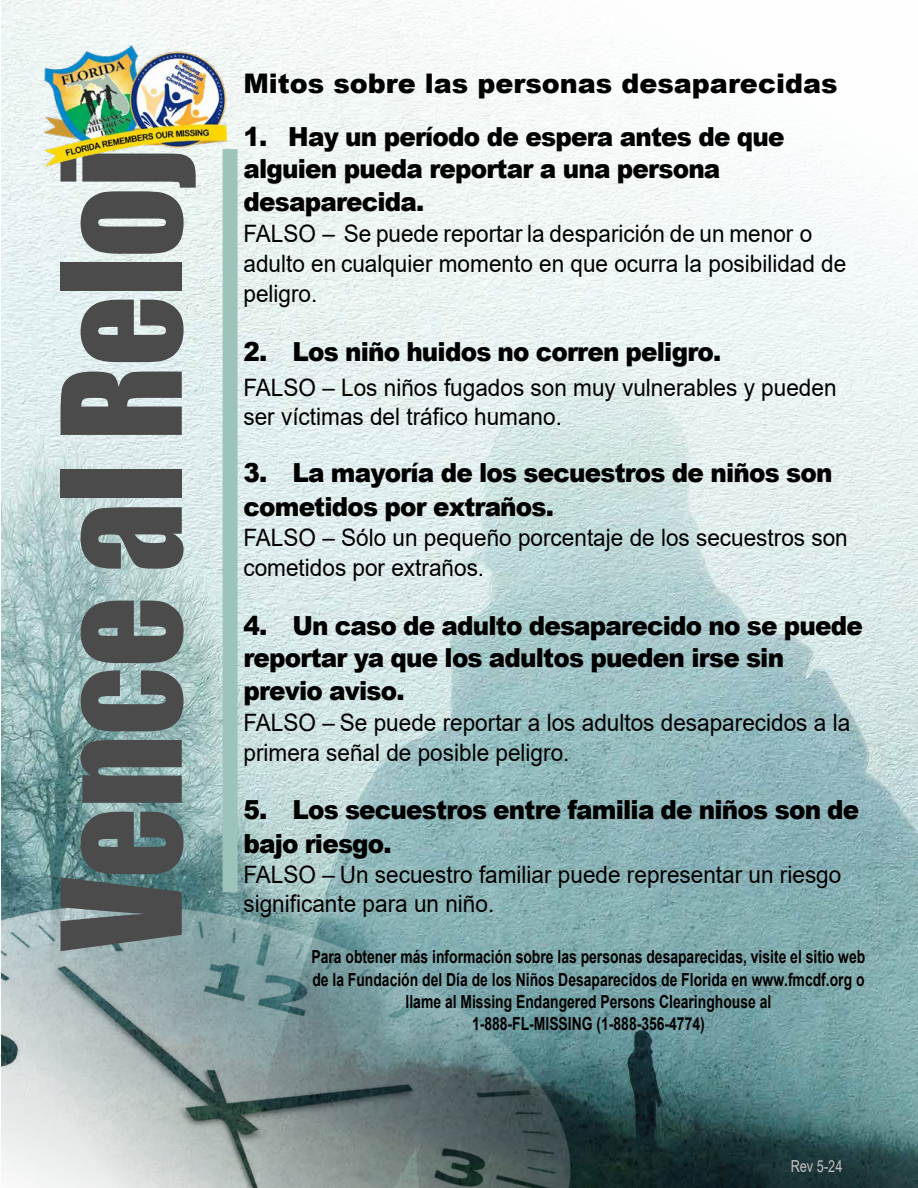
<style>
.page{position:relative;width:918px;height:1188px;background:#fff}
.page>*{position:absolute;margin:0;border:0;box-sizing:border-box;transform-origin:0 0}
.t1{font:153.45px "Impact";color:#4b4b4b;scale:.9 1}
.t2{font:900 27px "Arial";color:#000}
.t3{font:900 26.25px/32.4px "Arial";letter-spacing:-.035em;color:#000;scale:.94 1}
.t4{font:24px/30.2px "Arial";color:#000;scale:.94 1}
.t5{font:700 18px/22.2px "Arial";color:#000;text-align:center;scale:.77 1}
.t6{font:16.5px "Arial";color:#bfbfbf;scale:.77 1}
.s1{color:#9dc4bb}
</style>
<div class="page">
<img style="left:1px;top:0;width:917px;height:1188px">
<img style="left:0;top:857px;width:620px;height:331px">
<div style="left:223px;top:149px;width:15px;height:743px;background:#9dc4bb"></div>
<img style="left:44px;top:15px;width:183px;height:182px">
<h1 class="t1" style="left:3px;top:950px;width:893px;rotate:-90deg">Vence al Reloj</h1>
<p class="t2" style="left:243px;top:63px;width:596px">Mitos sobre las personas desaparecidas</p>
<p class="t3" style="left:243px;top:120px;width:577px">1. Hay un período de espera antes de que alguien pueda reportar a una persona desaparecida.</p>
<p class="t4" style="left:243px;top:219px;width:643px">FALSO – Se puede reportar la desparición de un menor o adulto en cualquier momento en que ocurra la posibilidad de peligro.</p>
<p class="t3" style="left:243px;top:334px;width:510px">2. Los niño huidos no corren peligro.</p>
<p class="t4" style="left:243px;top:373px;width:632px;line-height:28.8px">FALSO – Los niños fugados son muy vulnerables y pueden ser víctimas del tráfico humano.</p>
<p class="t3" style="left:243px;top:456px;width:628px;line-height:33.3px">3. La mayoría de los secuestros de niños son cometidos por extraños.</p>
<p class="t4" style="left:243px;top:522px;width:644px;line-height:30.6px">FALSO – Sólo un pequeño porcentaje de los secuestros son cometidos por extraños.</p>
<p class="t3" style="left:243px;top:608px;width:661px">4. Un caso de adulto desaparecido no se puede reportar ya que los adultos pueden irse sin previo aviso.</p>
<p class="t4" style="left:243px;top:707px;width:647px">FALSO – Se puede reportar a los adultos desaparecidos a la primera señal de posible peligro.</p>
<p class="t3" style="left:243px;top:792px;width:657px;line-height:33.3px">5. Los secuestros entre familia de niños son de bajo riesgo.</p>
<p class="t4" style="left:243px;top:860px;width:638px;line-height:28.8px">FALSO – Un secuestro familiar puede representar un riesgo significante para un niño.<span class="s1">.</span></p>
<p class="t5" style="left:312px;top:946px;width:721px">Para obtener más información sobre las personas desaparecidas, visite el sitio web de la Fundación del Día de los Niños Desaparecidos de Florida en www.fmcdf.org o llame al Missing Endangered Persons Clearinghouse al<br>1-888-FL-MISSING (1-888-356-4774)</p>
<p class="t6" style="left:791px;top:1155px;width:69px">Rev 5-24</p>
</div>
